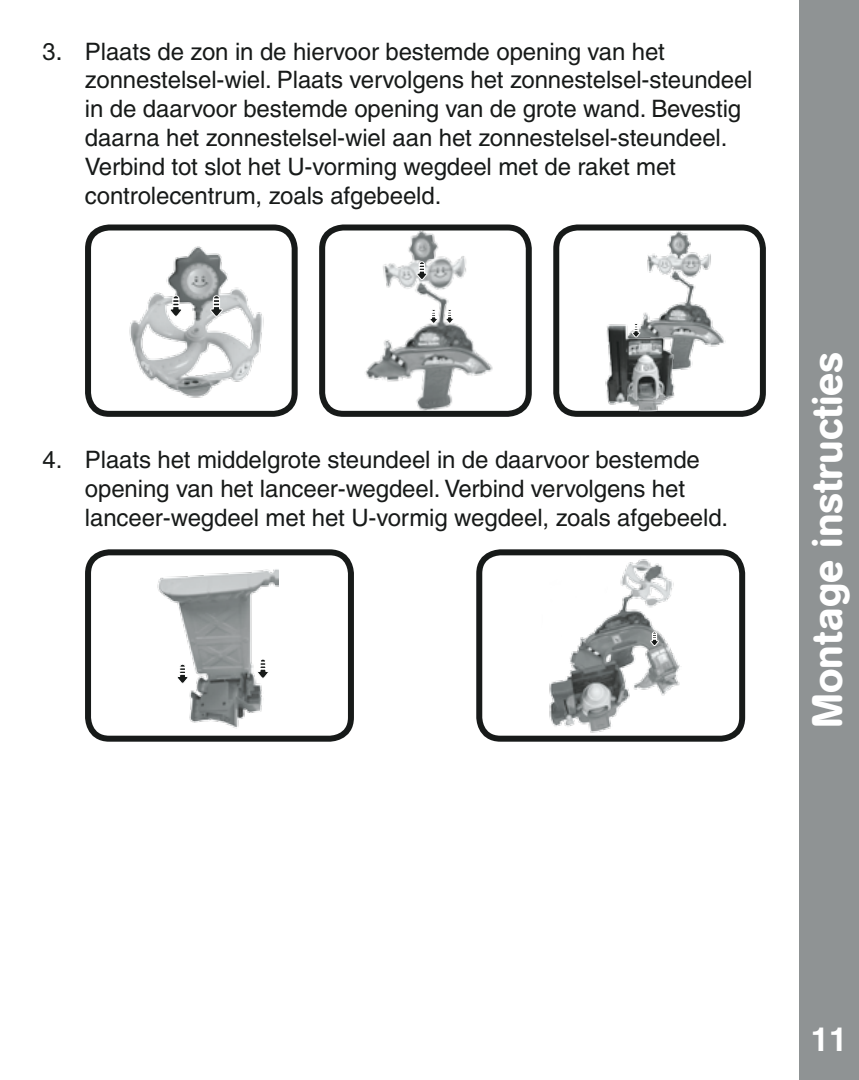
<style>
.page{position:relative;width:859px;height:1080px;background:#fff}
.page>*{position:absolute;margin:0;border:0;box-sizing:border-box;transform-origin:0 0}
.t1{font:500 42px "AG Book Rounded";color:#fff}
.t2{font:700 33px "Helvetica";color:#fff}
.t3{font:500 24px/28.8px "Helvetica";letter-spacing:-.005em;color:#171a19}
.s1{font-family:"Helvetica Neue 55 Roman";font-weight:400}
</style>
<div class="page">
<div style="left:799px;top:0;width:60px;height:1080px;background:#8f9394"></div>
<div style="left:85px;top:225px;width:213px;height:192px;border:6px solid #171a19;border-radius:21px"></div>
<img style="left:129px;top:246px;width:135px;height:152px">
<svg style="left:169px;top:295px;width:13px;height:22px"></svg>
<svg style="left:210px;top:295px;width:13px;height:22px"></svg>
<div style="left:553px;top:225px;width:213px;height:192px;border:6px solid #171a19;border-radius:21px"></div>
<img style="left:622px;top:228px;width:106px;height:142px">
<img style="left:594px;top:402px;width:87px;height:11px">
<img style="left:605px;top:321px;width:79px;height:81px">
<div style="left:319px;top:225px;width:213px;height:192px;border:6px solid #171a19;border-radius:21px"></div>
<img style="left:348px;top:224px;width:152px;height:193px">
<svg style="left:416px;top:261px;width:12px;height:19px"></svg>
<svg style="left:429px;top:309px;width:9px;height:15px"></svg>
<div style="left:85px;top:549px;width:269px;height:193px;border:6px solid #171a19;border-radius:21px"></div>
<img style="left:157px;top:569px;width:121px;height:160px">
<div style="left:476px;top:549px;width:269px;height:193px;border:6px solid #171a19;border-radius:21px"></div>
<img style="left:542px;top:555px;width:139px;height:181px">
<svg style="left:650px;top:631px;width:9px;height:15px"></svg>
<svg style="left:445px;top:309px;width:9px;height:15px"></svg>
<p class="t3" style="left:85px;top:37px;width:669px;text-indent:-43px"><span class="s1">3.</span> Plaats de zon in de hiervoor bestemde opening van het zonnestelsel-wiel. Plaats vervolgens het zonnestelsel-steundeel in de daarvoor bestemde opening van de grote wand. Bevestig daarna het zonnestelsel-wiel aan het zonnestelsel-steundeel.<br>Verbind tot slot het U-vorming wegdeel met de raket met controlecentrum, zoals afgebeeld.</p>
<p class="t3" style="left:85px;top:445px;width:645px;text-indent:-43px">4. Plaats het middelgrote steundeel in de daarvoor bestemde opening van het lanceer-wegdeel. Verbind vervolgens het lanceer-wegdeel met het U-vormig wegdeel, zoals afgebeeld.</p>
<h1 class="t1" style="left:803px;top:728px;width:378px;rotate:-90deg">Montage instructies</h1>
<h2 class="t2" style="left:811px;top:1020px;width:38px">11</h2>
</div>
